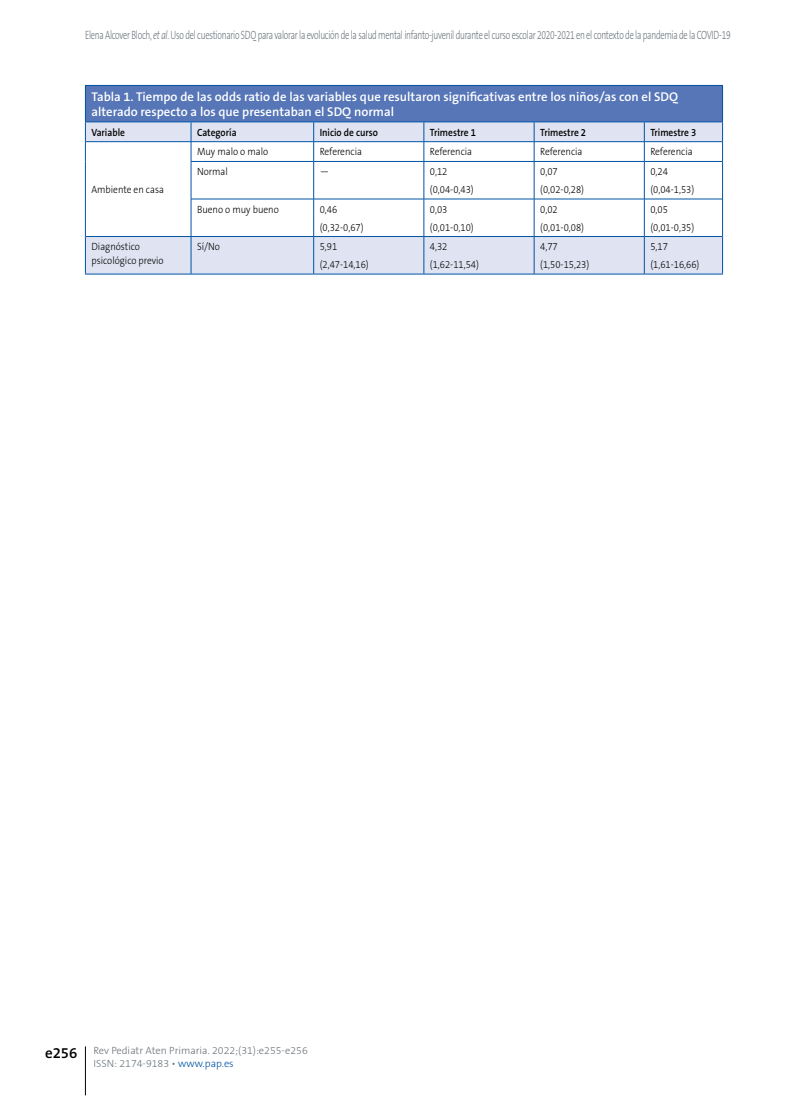
<style>
.page{position:relative;width:808px;height:1106px;background:#fff}
.page>*{position:absolute;margin:0;border:0;box-sizing:border-box;transform-origin:0 0}
.t1{font:600 15px "The Sans B6";color:#000}
.t2{font:600 12.75px/15px "The Sans B6";color:#fff}
.t3{font:300 12px "The Sans B3";letter-spacing:-.03em;color:#6a747b;scale:.7 1}
.t4{font:300 10.5px/17.7px "The Sans B3";color:#000;scale:.9 1}
.t5{font:300 10.5px/13.2px "The Sans B3";color:#6a747b}
.t6{font:600 10.5px "The Sans B6";color:#000;scale:.9 1}
.s1{font-style:italic}
.s2{color:#0054a4}
</style>
<div class="page">
<hr style="left:85px;top:1046px;width:1px;height:49px;background:#000">
<div style="left:85px;top:85px;width:637px;height:37px;background:#5776b8"></div>
<div style="left:86px;top:122px;width:636px;height:152px;background:#e0e3f2"></div>
<svg style="left:86px;top:142px;width:636px;height:94px"></svg>
<hr style="left:85px;top:85px;width:106px;height:1px;background:#0054a4">
<hr style="left:85px;top:86px;width:1px;height:35px;background:#0054a4">
<hr style="left:191px;top:85px;width:123px;height:1px;background:#0054a4">
<hr style="left:314px;top:85px;width:110px;height:1px;background:#0054a4">
<hr style="left:424px;top:85px;width:110px;height:1px;background:#0054a4">
<hr style="left:534px;top:85px;width:110px;height:1px;background:#0054a4">
<hr style="left:644px;top:85px;width:79px;height:1px;background:#0054a4">
<hr style="left:722px;top:86px;width:1px;height:35px;background:#0054a4">
<hr style="left:85px;top:121px;width:106px;height:1px;background:#0054a4">
<hr style="left:191px;top:121px;width:123px;height:1px;background:#0054a4">
<hr style="left:314px;top:121px;width:110px;height:1px;background:#0054a4">
<hr style="left:424px;top:121px;width:110px;height:1px;background:#0054a4">
<hr style="left:534px;top:121px;width:110px;height:1px;background:#0054a4">
<hr style="left:644px;top:121px;width:79px;height:1px;background:#0054a4">
<svg style="left:85px;top:122px;width:1px;height:39px"></svg>
<hr style="left:85px;top:161px;width:1px;height:38px;background:#0054a4">
<hr style="left:85px;top:199px;width:1px;height:37px;background:#0054a4">
<svg style="left:722px;top:122px;width:1px;height:39px"></svg>
<hr style="left:722px;top:161px;width:1px;height:38px;background:#0054a4">
<hr style="left:722px;top:199px;width:1px;height:37px;background:#0054a4">
<hr style="left:85px;top:236px;width:1px;height:38px;background:#0054a4">
<hr style="left:722px;top:236px;width:1px;height:38px;background:#0054a4">
<hr style="left:85px;top:274px;width:106px;height:1px;background:#0054a4">
<hr style="left:191px;top:274px;width:123px;height:1px;background:#0054a4">
<hr style="left:314px;top:274px;width:110px;height:1px;background:#0054a4">
<hr style="left:424px;top:274px;width:110px;height:1px;background:#0054a4">
<hr style="left:534px;top:274px;width:110px;height:1px;background:#0054a4">
<hr style="left:644px;top:274px;width:79px;height:1px;background:#0054a4">
<hr style="left:86px;top:141px;width:105px;height:1px;background:#0054a4">
<hr style="left:191px;top:141px;width:123px;height:1px;background:#0054a4">
<svg style="left:191px;top:122px;width:1px;height:39px"></svg>
<hr style="left:314px;top:141px;width:110px;height:1px;background:#0054a4">
<svg style="left:313px;top:122px;width:1px;height:39px"></svg>
<hr style="left:424px;top:141px;width:110px;height:1px;background:#0054a4">
<svg style="left:424px;top:122px;width:1px;height:39px"></svg>
<hr style="left:534px;top:141px;width:110px;height:1px;background:#0054a4">
<svg style="left:534px;top:122px;width:1px;height:39px"></svg>
<hr style="left:644px;top:141px;width:78px;height:1px;background:#0054a4">
<svg style="left:644px;top:122px;width:1px;height:39px"></svg>
<hr style="left:191px;top:161px;width:123px;height:1px;background:#0054a4">
<hr style="left:191px;top:162px;width:1px;height:37px;background:#0054a4">
<hr style="left:314px;top:161px;width:110px;height:1px;background:#0054a4">
<hr style="left:313px;top:162px;width:1px;height:37px;background:#0054a4">
<hr style="left:424px;top:161px;width:110px;height:1px;background:#0054a4">
<hr style="left:424px;top:162px;width:1px;height:37px;background:#0054a4">
<hr style="left:534px;top:161px;width:110px;height:1px;background:#0054a4">
<hr style="left:534px;top:162px;width:1px;height:37px;background:#0054a4">
<hr style="left:644px;top:161px;width:78px;height:1px;background:#0054a4">
<hr style="left:644px;top:162px;width:1px;height:37px;background:#0054a4">
<hr style="left:191px;top:199px;width:123px;height:1px;background:#0054a4">
<hr style="left:191px;top:199px;width:1px;height:37px;background:#0054a4">
<hr style="left:314px;top:199px;width:110px;height:1px;background:#0054a4">
<hr style="left:313px;top:199px;width:1px;height:37px;background:#0054a4">
<hr style="left:424px;top:199px;width:110px;height:1px;background:#0054a4">
<hr style="left:424px;top:199px;width:1px;height:37px;background:#0054a4">
<hr style="left:534px;top:199px;width:110px;height:1px;background:#0054a4">
<hr style="left:534px;top:199px;width:1px;height:37px;background:#0054a4">
<hr style="left:644px;top:199px;width:78px;height:1px;background:#0054a4">
<hr style="left:644px;top:199px;width:1px;height:37px;background:#0054a4">
<hr style="left:191px;top:237px;width:1px;height:37px;background:#0054a4">
<hr style="left:313px;top:237px;width:1px;height:37px;background:#0054a4">
<hr style="left:424px;top:237px;width:1px;height:37px;background:#0054a4">
<hr style="left:534px;top:237px;width:1px;height:37px;background:#0054a4">
<hr style="left:644px;top:237px;width:1px;height:37px;background:#0054a4">
<hr style="left:86px;top:236px;width:105px;height:1px;background:#0054a4">
<hr style="left:191px;top:236px;width:123px;height:1px;background:#0054a4">
<hr style="left:314px;top:236px;width:110px;height:1px;background:#0054a4">
<hr style="left:424px;top:236px;width:110px;height:1px;background:#0054a4">
<hr style="left:534px;top:236px;width:110px;height:1px;background:#0054a4">
<hr style="left:644px;top:236px;width:78px;height:1px;background:#0054a4">
<p class="t3" style="left:85px;top:28px;width:924px">Elena Alcover Bloch, <span class="s1">et al</span>. Uso del cuestionario SDQ para valorar la evolución de la salud mental infanto-juvenil durante el curso escolar 2020-2021 en el contexto de la pandemia de la COVID-19</p>
<p class="t2" style="left:91px;top:89px;width:588px">Tabla 1. Tiempo de las odds ratio de las variables que resultaron significativas entre los niños/as con el SDQ alterado respecto a los que presentaban el SDQ normal</p>
<p class="t6" style="left:91px;top:126px;width:39px">Variable</p>
<p class="t6" style="left:197px;top:126px;width:45px">Categoría</p>
<p class="t6" style="left:320px;top:126px;width:66px">Inicio de curso</p>
<p class="t6" style="left:430px;top:126px;width:53px">Trimestre 1</p>
<p class="t6" style="left:540px;top:126px;width:53px">Trimestre 2</p>
<p class="t6" style="left:650px;top:126px;width:53px">Trimestre 3</p>
<p class="t4" style="left:91px;top:181px;width:82px">Ambiente en casa</p>
<p class="t4" style="left:197px;top:143px;width:81px">Muy malo o malo</p>
<p class="t4" style="left:320px;top:143px;width:49px">Referencia</p>
<p class="t4" style="left:430px;top:143px;width:49px">Referencia</p>
<p class="t4" style="left:540px;top:143px;width:49px">Referencia</p>
<p class="t4" style="left:650px;top:143px;width:49px">Referencia</p>
<p class="t4" style="left:197px;top:163px;width:36px">Normal</p>
<p class="t4" style="left:320px;top:163px;width:12px">—</p>
<p class="t4" style="left:430px;top:163px;width:50px">0,12 (0,04-0,43)</p>
<p class="t4" style="left:540px;top:163px;width:50px">0,07 (0,02-0,28)</p>
<p class="t4" style="left:650px;top:163px;width:50px">0,24 (0,04-1,53)</p>
<p class="t4" style="left:197px;top:201px;width:92px">Bueno o muy bueno</p>
<p class="t4" style="left:320px;top:201px;width:50px">0,46 (0,32-0,67)</p>
<p class="t4" style="left:430px;top:201px;width:50px">0,03 (0,01-0,10)</p>
<p class="t4" style="left:540px;top:201px;width:50px">0,02 (0,01-0,08)</p>
<p class="t4" style="left:650px;top:201px;width:50px">0,05 (0,01-0,35)</p>
<p class="t4" style="left:91px;top:240px;width:82px;line-height:13.5px">Diagnóstico psicológico previo</p>
<p class="t4" style="left:197px;top:238px;width:27px">Sí/No</p>
<p class="t4" style="left:320px;top:238px;width:56px">5,91 (2,47-14,16)</p>
<p class="t4" style="left:430px;top:238px;width:56px">4,32 (1,62-11,54)</p>
<p class="t4" style="left:540px;top:238px;width:56px">4,77 (1,50-15,23)</p>
<p class="t4" style="left:650px;top:238px;width:56px">5,17 (1,61-16,66)</p>
<h1 class="t1" style="left:45px;top:1044px;width:33px">e256</h1>
<p class="t5" style="left:94px;top:1044px;width:216px">Rev Pediatr Aten Primaria. 2022;(31):e255-e256<br>ISSN: 2174-9183 • <span class="s2">www.pap.es</span></p>
</div>
